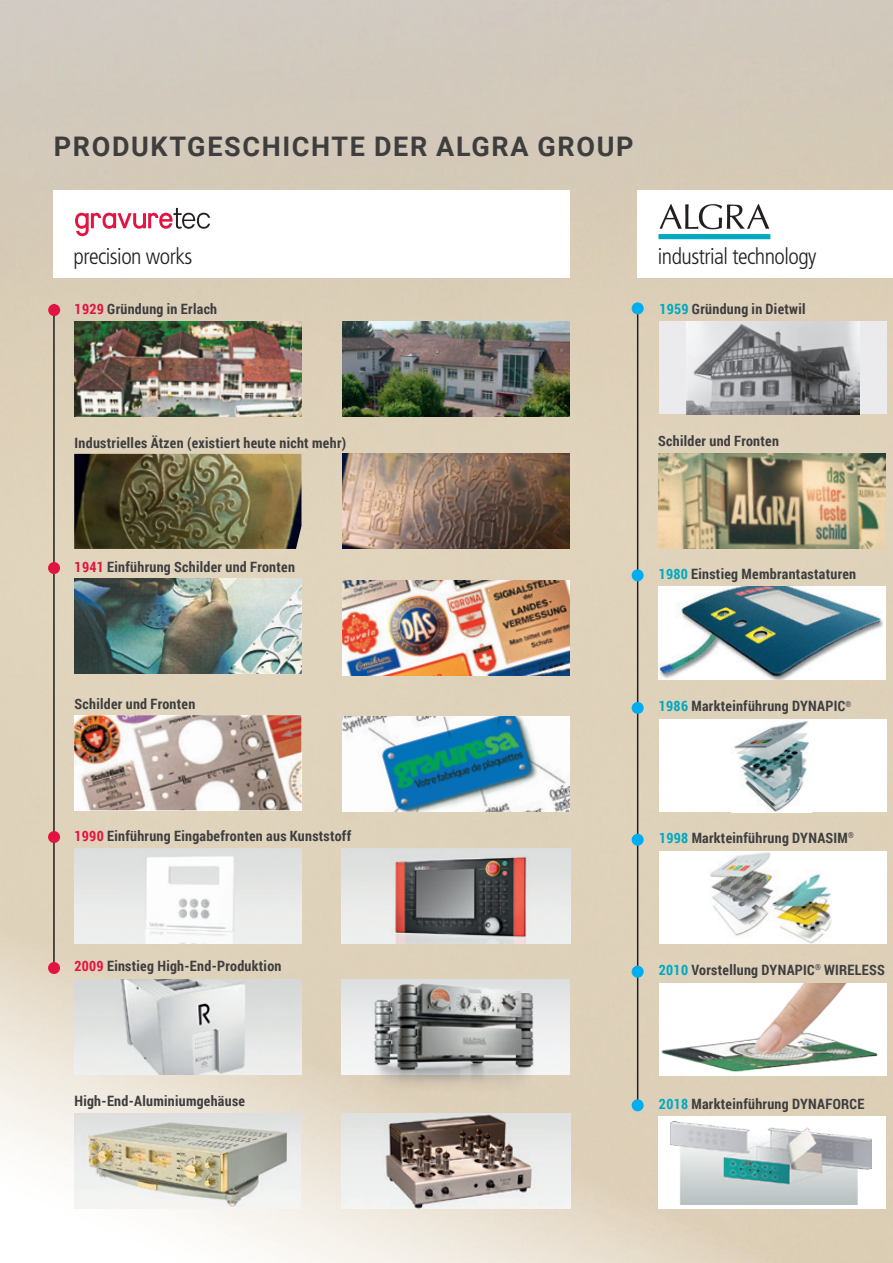
<style>
.page{position:relative;width:893px;height:1263px;background:#fff}
.page>*{position:absolute;margin:0;border:0;box-sizing:border-box;transform-origin:0 0}
.t1{font:700 27px "Roboto";letter-spacing:.06em;color:#3e3e3f}
.t2{font:300 condensed 22.35px "Frutiger LT";letter-spacing:-.025em;color:#231f20}
.t3{font:700 14.25px "Roboto Condensed";letter-spacing:.02em;color:#3e3e3f}
.s1{color:#e21542}
.s2{color:#00a9bf}
</style>
<div class="page">
<img style="left:0;top:0;width:893px;height:1263px">
<div style="left:659px;top:322px;width:228px;height:92px;background:#ebebed"></div>
<div style="left:53px;top:190px;width:517px;height:88px;background:#fff"></div>
<svg style="left:75px;top:208px;width:135px;height:28px"></svg>
<div style="left:637px;top:190px;width:256px;height:88px;background:#fff"></div>
<svg style="left:658px;top:204px;width:112px;height:35px"></svg>
<hr style="left:53px;top:304px;width:2px;height:660px;background:#231f20">
<hr style="left:637px;top:304px;width:1px;height:804px;background:#231f20">
<div style="left:48px;top:304px;width:12px;height:12px;background:#e21542;border-radius:50%"></div>
<div style="left:48px;top:831px;width:12px;height:12px;background:#e21542;border-radius:50%"></div>
<div style="left:48px;top:562px;width:12px;height:12px;background:#e21542;border-radius:50%"></div>
<div style="left:48px;top:962px;width:12px;height:12px;background:#e21542;border-radius:50%"></div>
<div style="left:632px;top:302px;width:12px;height:12px;background:#00aeef;border-radius:50%"></div>
<div style="left:632px;top:569px;width:12px;height:12px;background:#00aeef;border-radius:50%"></div>
<div style="left:632px;top:702px;width:12px;height:12px;background:#00aeef;border-radius:50%"></div>
<div style="left:632px;top:834px;width:12px;height:12px;background:#00aeef;border-radius:50%"></div>
<div style="left:632px;top:966px;width:12px;height:12px;background:#00aeef;border-radius:50%"></div>
<div style="left:632px;top:1099px;width:12px;height:12px;background:#00aeef;border-radius:50%"></div>
<img style="left:75px;top:321px;width:227px;height:95px">
<img style="left:74px;top:454px;width:227px;height:95px">
<img style="left:342px;top:321px;width:227px;height:95px">
<img style="left:342px;top:454px;width:227px;height:95px">
<img style="left:74px;top:579px;width:228px;height:95px">
<img style="left:74px;top:715px;width:227px;height:95px">
<img style="left:343px;top:580px;width:227px;height:95px">
<img style="left:342px;top:716px;width:228px;height:95px">
<img style="left:74px;top:979px;width:227px;height:95px">
<img style="left:75px;top:1114px;width:226px;height:95px">
<img style="left:75px;top:848px;width:226px;height:95px">
<img style="left:341px;top:979px;width:229px;height:95px">
<img style="left:341px;top:1113px;width:229px;height:95px">
<img style="left:341px;top:848px;width:229px;height:95px">
<img style="left:658px;top:454px;width:227px;height:95px">
<img style="left:686px;top:322px;width:174px;height:92px">
<img style="left:658px;top:587px;width:228px;height:92px">
<div style="left:659px;top:720px;width:227px;height:92px;background:#fff"></div>
<img style="left:734px;top:721px;width:75px;height:91px">
<div style="left:659px;top:851px;width:227px;height:92px;background:#fff"></div>
<img style="left:710px;top:852px;width:122px;height:91px">
<img style="left:659px;top:983px;width:227px;height:92px">
<div style="left:659px;top:1116px;width:227px;height:93px;background:#fff"></div>
<img style="left:670px;top:1121px;width:202px;height:83px">
<img style="left:367px;top:983px;width:173px;height:113px">
<h1 class="t1" style="left:54px;top:128px;width:581px">PRODUKTGESCHICHTE DER ALGRA GROUP</h1>
<h2 class="t2" style="left:74px;top:243px;width:120px">precision works</h2>
<h2 class="t2" style="left:658px;top:244px;width:160px">industrial technology</h2>
<p class="t3" style="left:75px;top:298px;width:144px"><span class="s1">1929</span> Gründung in Erlach</p>
<p class="t3" style="left:659px;top:299px;width:148px"><span class="s2">1959</span> Gründung in Dietwil</p>
<p class="t3" style="left:75px;top:432px;width:273px">Industrielles Ätzen (existiert heute nicht mehr)</p>
<p class="t3" style="left:658px;top:431px;width:122px">Schilder und Fronten</p>
<p class="t3" style="left:75px;top:557px;width:222px"><span class="s1">1941</span> Einführung Schilder und Fronten</p>
<p class="t3" style="left:659px;top:564px;width:199px"><span class="s2">1980</span> Einstieg Membrantastaturen</p>
<p class="t3" style="left:75px;top:693px;width:122px">Schilder und Fronten</p>
<p class="t3" style="left:659px;top:696px;width:194px"><span class="s2">1986</span> Markteinführung DYNAPIC<sup>®</sup></p>
<p class="t3" style="left:75px;top:826px;width:278px"><span class="s1">1990</span> Einführung Eingabefronten aus Kunststoff</p>
<p class="t3" style="left:659px;top:828px;width:196px"><span class="s2">1998</span> Markteinführung DYNASIM<sup>®</sup></p>
<p class="t3" style="left:75px;top:956px;width:208px"><span class="s1">2009</span> Einstieg High-End-Produktion</p>
<p class="t3" style="left:659px;top:960px;width:227px"><span class="s2">2010</span> Vorstellung DYNAPIC<sup>®</sup> WIRELESS</p>
<p class="t3" style="left:74px;top:1091px;width:172px">High-End-Aluminiumgehäuse</p>
<p class="t3" style="left:659px;top:1093px;width:207px"><span class="s2">2018</span> Markteinführung DYNAFORCE</p>
</div>
